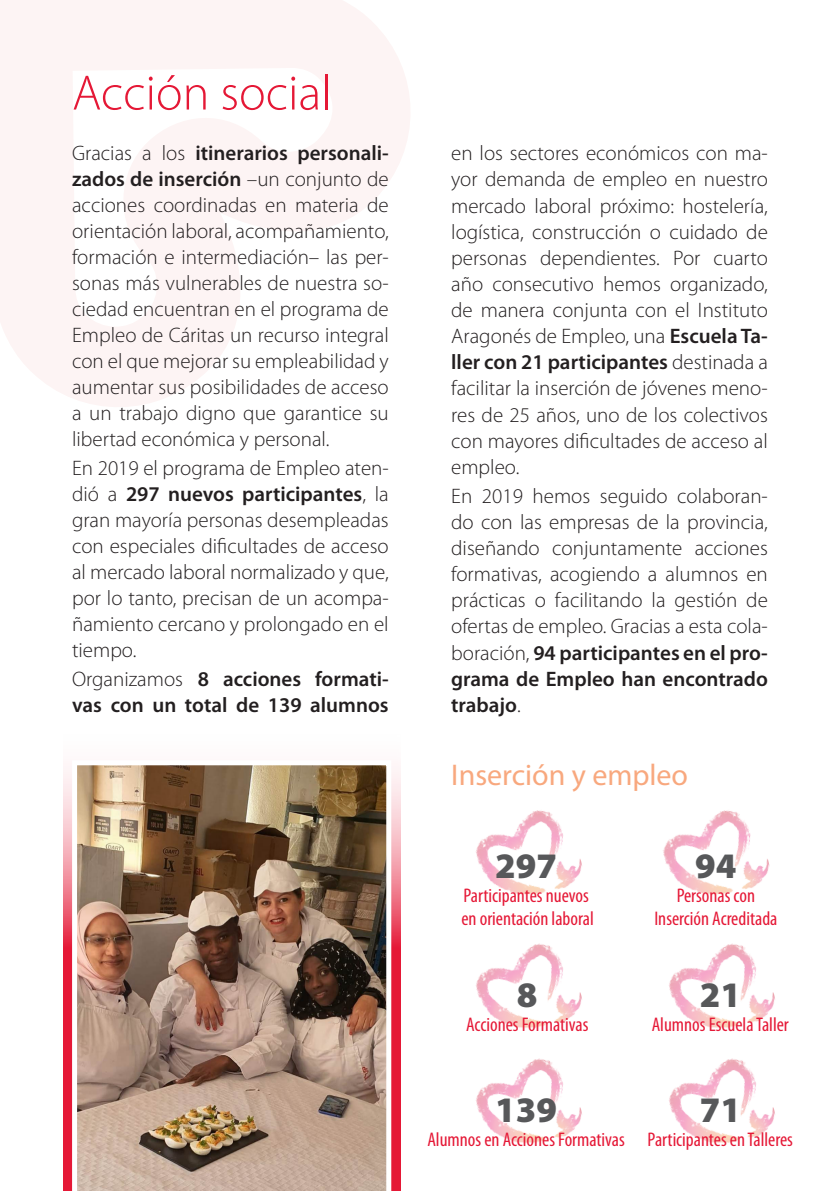
<style>
.page{position:relative;width:840px;height:1191px;background:#fff}
.page>*{position:absolute;margin:0;border:0;box-sizing:border-box;transform-origin:0 0}
.Títulos{font:300 50px "Myriad Pro";color:#e51836}
.cifras_gordas{font:900 36px "Myriad Pro";color:#57585a}
.Subtítulo{font:30px "Myriad Pro";color:#f8a87e}
.texto{font:300 21px/26.2px "Myriad Pro";color:#231f20;text-align:justify}
.texto-2{font:600 21px/26px "Myriad Pro";color:#231f20}
.punticos{font:condensed 19.8px "Myriad Pro";color:#e51836}
.s1{font-weight:600}
.s2{font-weight:300}
</style>
<div class="page">
<svg style="left:0;top:0;width:410px;height:407px;fill:#fdf4f4"></svg>
<svg style="left:63px;top:770px;width:337px;height:421px;background:#eb5369"></svg>
<img style="left:72px;top:765px;width:319px;height:426px">
<img style="left:669px;top:1058px;width:106px;height:85px">
<img style="left:669px;top:943px;width:106px;height:85px">
<img style="left:476px;top:943px;width:106px;height:85px">
<img style="left:476px;top:810px;width:106px;height:85px">
<img style="left:663px;top:810px;width:107px;height:85px">
<img style="left:476px;top:1058px;width:106px;height:85px">
<p class="Títulos" style="left:72px;top:63px;width:261px">Acción social</p>
<p class="texto" style="left:72px;top:140px;width:318px">Gracias a los <span class="s1">itinerarios personali&shy;zados de inserción</span> –un conjunto de acciones coordinadas en materia de orientación laboral, acompañamiento, formación e intermediación– las per&shy;sonas más vulnerables de nuestra so&shy;ciedad encuentran en el programa de Empleo de Cáritas un recurso integral con el que mejorar su empleabilidad y aumentar sus posibilidades de acceso a un trabajo digno que garantice su libertad económica y personal.</p>
<p class="texto" style="left:72px;top:455px;width:318px">En 2019 el programa de Empleo aten&shy;dió a <span class="s1">297 nuevos participantes</span>, la gran mayoría personas desempleadas con especiales dificultades de acceso al mercado laboral normalizado y que, por lo tanto, precisan de un acompa&shy;ñamiento cercano y prolongado en el tiempo.</p>
<p class="texto-2" style="left:72px;top:665px;width:318px"><span class="s2">Organizamos</span> 8 acciones formati&shy;vas con un total de 139 alumnos</p>
<p class="texto" style="left:451px;top:140px;width:318px">en los sectores económicos con ma&shy;yor demanda de empleo en nuestro mercado laboral próximo: hostelería, logística, construcción o cuidado de personas dependientes. Por cuarto año consecutivo hemos organizado, de manera conjunta con el Instituto Aragonés de Empleo, una <span class="s1">Escuela Ta&shy;ller con 21 participantes</span> destinada a facilitar la inserción de jóvenes meno&shy;res de 25 años, uno de los colectivos con mayores dificultades de acceso al empleo.</p>
<p class="texto" style="left:451px;top:482px;width:318px">En 2019 hemos seguido colaboran&shy;do con las empresas de la provincia, diseñando conjuntamente acciones formativas, acogiendo a alumnos en prácticas o facilitando la gestión de ofertas de empleo. Gracias a esta cola&shy;boración, <span class="s1">94 participantes en el pro&shy;grama de Empleo han encontrado trabajo</span>.</p>
<p class="Subtítulo" style="left:451px;top:756px;width:238px">Inserción y empleo</p>
<p class="cifras_gordas" style="left:495px;top:841px;width:63px">297</p>
<p class="punticos" style="left:463px;top:883px;width:127px">Participantes nuevos</p>
<p class="punticos" style="left:461px;top:907px;width:134px">en orientación laboral</p>
<p class="cifras_gordas" style="left:516px;top:971px;width:22px">8</p>
<p class="punticos" style="left:466px;top:1012px;width:124px">Acciones Formativas</p>
<p class="cifras_gordas" style="left:694px;top:841px;width:43px">94</p>
<p class="punticos" style="left:676px;top:883px;width:80px">Personas con</p>
<p class="punticos" style="left:654px;top:907px;width:124px">Inserción Acreditada</p>
<p class="cifras_gordas" style="left:699px;top:971px;width:43px">21</p>
<p class="punticos" style="left:651px;top:1012px;width:138px">Alumnos Escuela Taller</p>
<p class="cifras_gordas" style="left:495px;top:1086px;width:63px">139</p>
<p class="punticos" style="left:427px;top:1127px;width:199px">Alumnos en Acciones Formativas</p>
<p class="cifras_gordas" style="left:699px;top:1086px;width:43px">71</p>
<p class="punticos" style="left:647px;top:1127px;width:147px">Participantes en Talleres</p>
</div>
